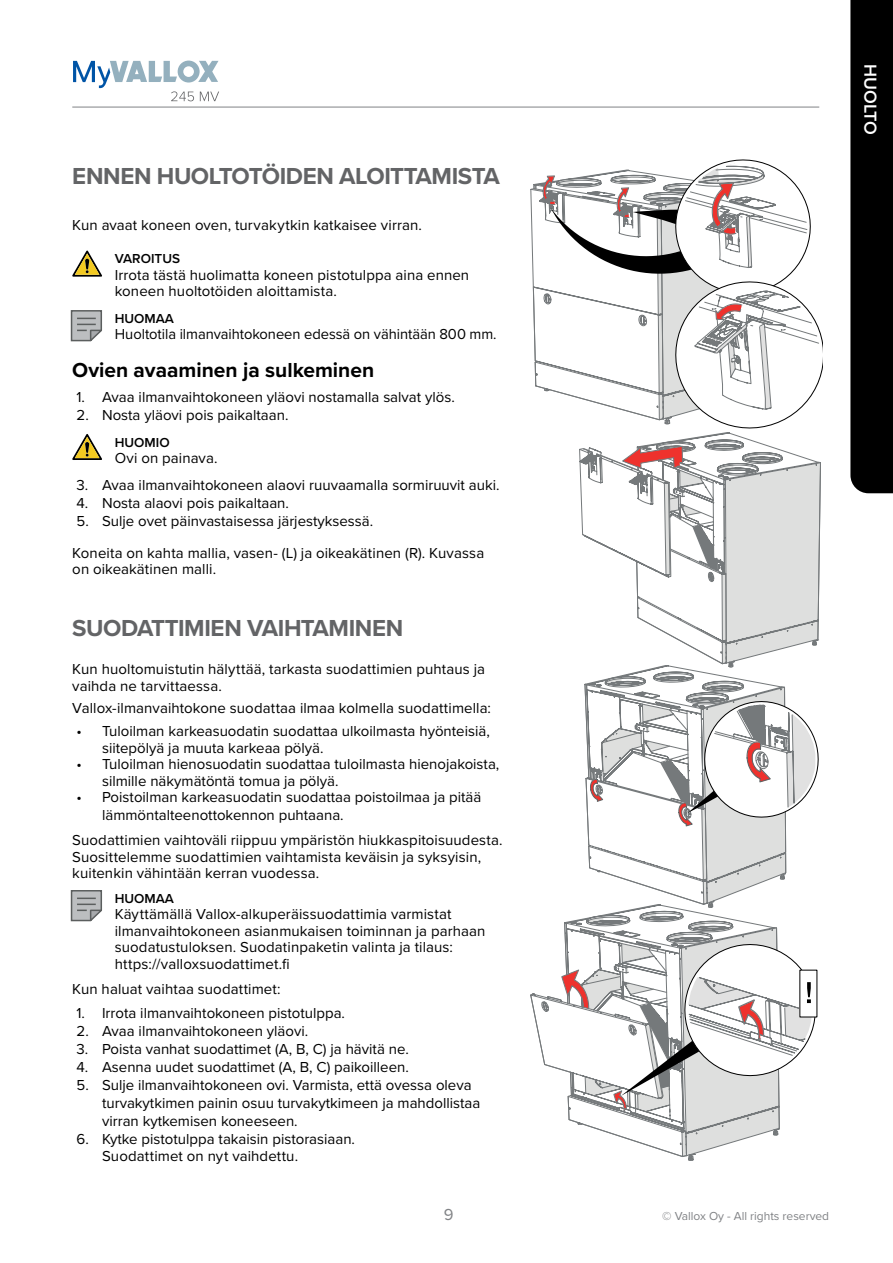
<style>
.page{position:relative;width:893px;height:1263px;background:#fff}
.page>*{position:absolute;margin:0;border:0;box-sizing:border-box;transform-origin:0 0}
.t1{font:700 24px "Proxima Nova";letter-spacing:-.02em;color:#636466}
.t2{font:700 21px "Proxima Nova";color:#000}
.t3{font:600 18px "Proxima Nova";color:#fff}
.t4{font:16.5px "Proxima Nova";color:#808285}
.t5{font:15px/16.5px "Proxima Nova";color:#000}
.t6{font:600 13.5px "Proxima Nova";color:#000}
.t7{font:12px "Proxima Nova";color:#808285}
</style>
<div class="page">
<div style="left:850px;top:0;width:43px;height:493px;background:#000"></div>
<hr style="left:72px;top:107px;width:747px;height:1px;background:#808285">
<svg style="left:73px;top:61px;width:146px;height:40px"></svg>
<svg style="left:72px;top:251px;width:30px;height:26px"></svg>
<svg style="left:71px;top:310px;width:31px;height:31px"></svg>
<svg style="left:72px;top:434px;width:30px;height:26px"></svg>
<svg style="left:71px;top:890px;width:31px;height:31px"></svg>
<svg style="left:530px;top:159px;width:293px;height:1002px"></svg>
<h1 class="t1" style="left:72px;top:158px;width:429px">ENNEN HUOLTOTÖIDEN ALOITTAMISTA</h1>
<p class="t5" style="left:72px;top:216px;width:351px">Kun avaat koneen oven, turvakytkin katkaisee virran.</p>
<p class="t6" style="left:115px;top:249px;width:67px">VAROITUS</p>
<p class="t5" style="left:115px;top:266px;width:356px">Irrota tästä huolimatta koneen pistotulppa aina ennen koneen huoltotöiden aloittamista.</p>
<p class="t6" style="left:115px;top:308px;width:61px">HUOMAA</p>
<p class="t5" style="left:115px;top:325px;width:383px">Huoltotila ilmanvaihtokoneen edessä on vähintään 800 mm.</p>
<h2 class="t2" style="left:72px;top:355px;width:303px">Ovien avaaminen ja sulkeminen</h2>
<p class="t5" style="left:77px;top:388px;width:380px">1. Avaa ilmanvaihtokoneen yläovi nostamalla salvat ylös.</p>
<p class="t5" style="left:77px;top:406px;width:213px">2. Nosta yläovi pois paikaltaan.</p>
<p class="t6" style="left:115px;top:432px;width:56px">HUOMIO</p>
<p class="t5" style="left:115px;top:449px;width:104px">Ovi on painava.</p>
<p class="t5" style="left:77px;top:476px;width:425px">3. Avaa ilmanvaihtokoneen alaovi ruuvaamalla sormiruuvit auki.</p>
<p class="t5" style="left:77px;top:494px;width:214px">4. Nosta alaovi pois paikaltaan.</p>
<p class="t5" style="left:72px;top:504px;width:413px;line-height:31.8px">5. Sulje ovet päinvastaisessa järjestyksessä.<br>Koneita on kahta mallia, vasen- (L) ja oikeakätinen (R). Kuvassa</p>
<p class="t5" style="left:72px;top:560px;width:145px">on oikeakätinen malli.</p>
<h1 class="t1" style="left:72px;top:610px;width:333px">SUODATTIMIEN VAIHTAMINEN</h1>
<p class="t5" style="left:72px;top:660px;width:414px">Kun huoltomuistutin hälyttää, tarkasta suodattimien puhtaus ja vaihda ne tarvittaessa.</p>
<p class="t5" style="left:72px;top:699px;width:420px">Vallox-ilmanvaihtokone suodattaa ilmaa kolmella suodattimella:</p>
<p class="t5" style="left:102px;top:722px;width:389px;text-indent:-26px">• Tuloilman karkeasuodatin suodattaa ulkoilmasta hyönteisiä, siitepölyä ja muuta karkeaa pölyä.</p>
<p class="t5" style="left:102px;top:755px;width:399px;text-indent:-26px">• Tuloilman hienosuodatin suodattaa tuloilmasta hienojakoista, silmille näkymätöntä tomua ja pölyä.</p>
<p class="t5" style="left:102px;top:788px;width:381px;line-height:18px;text-indent:-26px">• Poistoilman karkeasuodatin suodattaa poistoilmaa ja pitää lämmöntalteenottokennon puhtaana.</p>
<p class="t5" style="left:72px;top:831px;width:432px">Suodattimien vaihtoväli riippuu ympäristön hiukkaspitoisuudesta.<br>Suosittelemme suodattimien vaihtamista keväisin ja syksyisin, kuitenkin vähintään kerran vuodessa.</p>
<p class="t6" style="left:115px;top:888px;width:61px">HUOMAA</p>
<p class="t5" style="left:115px;top:905px;width:372px">Käyttämällä Vallox-alkuperäissuodattimia varmistat ilmanvaihtokoneen asianmukaisen toiminnan ja parhaan suodatustuloksen. Suodatinpaketin valinta ja tilaus: https://valloxsuodattimet.fi</p>
<p class="t5" style="left:72px;top:980px;width:210px">Kun haluat vaihtaa suodattimet:</p>
<p class="t5" style="left:77px;top:1004px;width:270px">1. Irrota ilmanvaihtokoneen pistotulppa.</p>
<p class="t5" style="left:77px;top:1022px;width:233px">2. Avaa ilmanvaihtokoneen yläovi.</p>
<p class="t5" style="left:77px;top:1040px;width:334px">3. Poista vanhat suodattimet (A, B, C) ja hävitä ne.</p>
<p class="t5" style="left:77px;top:1058px;width:334px">4. Asenna uudet suodattimet (A, B, C) paikoilleen.</p>
<p class="t5" style="left:102px;top:1075px;width:380px;line-height:18px;text-indent:-26px">5. Sulje ilmanvaihtokoneen ovi. Varmista, että ovessa oleva turvakytkimen painin osuu turvakytkimeen ja mahdollistaa virran kytkemisen koneeseen.</p>
<p class="t5" style="left:102px;top:1130px;width:255px;text-indent:-26px">6. Kytke pistotulppa takaisin pistorasiaan.<br>Suodattimet on nyt vaihdettu.</p>
<p class="t4" style="left:444px;top:1202px;width:11px">9</p>
<p class="t7" style="left:662px;top:1207px;width:168px">© Vallox Oy - All rights reserved</p>
<p class="t3" style="left:884px;top:64px;width:72px;rotate:90deg">HUOLTO</p>
</div>
